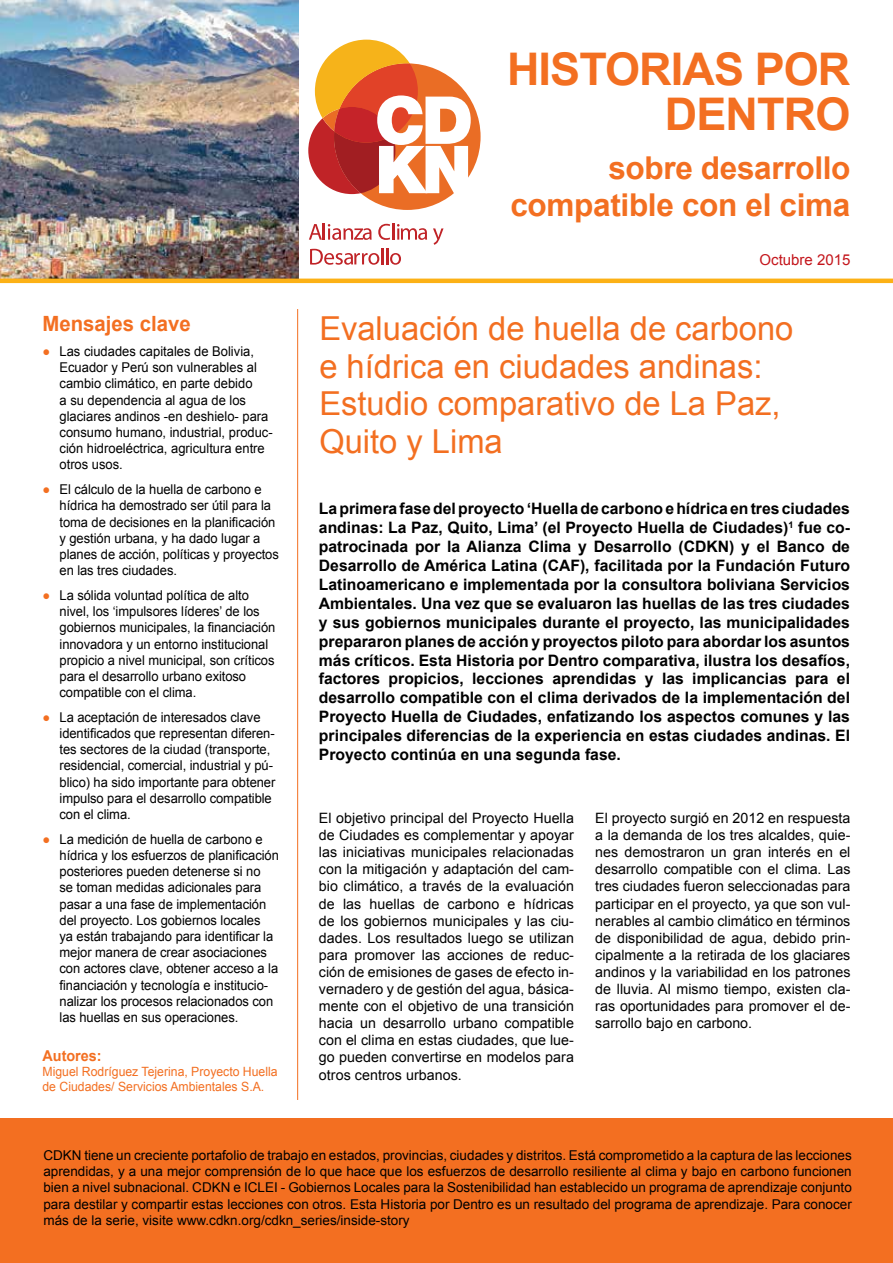
<style>
.page{position:relative;width:893px;height:1263px;background:#fff}
.page>*{position:absolute;margin:0;border:0;box-sizing:border-box;transform-origin:0 0}
.t1{font:700 45px/45px "Arial";letter-spacing:-.02em;color:#f36f21;text-align:right}
.t2{font:33px/37.5px "Arial";color:#f36f21}
.t3{font:700 31.5px/37.2px "Arial";letter-spacing:-.01em;color:#f36f21;text-align:right}
.t4{font:700 21px "Arial";color:#f36f21}
.t5{font:700 15.75px/18.9px "Arial";color:#000;text-align:justify}
.t6{font:15px "Arial";color:#c4161c}
.t7{font:700 15px "Arial";color:#f36f21;scale:.96 1}
.t8{font:14.25px/17.1px "Arial";color:#000;text-align:justify}
.t9{font:13.5px/16.2px "Arial";letter-spacing:-.005em;color:#000;scale:.96 1}
.t10{font:13.5px/16.2px "Arial";letter-spacing:-.005em;color:#000;text-align:justify}
.t11{font:12.75px/15.3px "Arial";color:#f36f21;scale:.96 1}
.s1{color:#f36f21}
</style>
<div class="page">
<img style="left:0;top:0;width:298px;height:279px">
<hr style="left:0;top:279px;width:893px;height:4px;background:#fcb116">
<div style="left:0;top:1118px;width:893px;height:145px;background:#f36f21"></div>
<hr style="left:297px;top:309px;width:1px;height:791px;background:#f36f21">
<div style="left:334px;top:63px;width:147px;height:147px;background:#ea6d25;border-radius:50%"></div>
<svg style="left:308px;top:40px;width:163px;height:154px"></svg>
<svg style="left:309px;top:223px;width:63px;height:17px"></svg>
<svg style="left:378px;top:223px;width:49px;height:17px"></svg>
<svg style="left:433px;top:228px;width:10px;height:17px"></svg>
<svg style="left:310px;top:248px;width:91px;height:17px"></svg>
<h1 class="t1" style="left:507px;top:48px;width:345px">HistoriaS por dentro</h1>
<h3 class="t3" style="left:510px;top:151px;width:342px">sobre desarrollo compatible con el cima</h3>
<h3 class="t4" style="left:43px;top:310px;width:150px">Mensajes clave</h3>
<p class="t9" style="left:60px;top:343px;width:224px;text-indent:-17px"><span class="s1">●</span> Las ciudades capitales de Bolivia,<br>Ecuador y Perú son vulnerables al cambio climático, en parte debido<br>a su dependencia al agua de los glaciares andinos -en deshielo- para consumo humano, industrial, produc&shy;ción hidroeléctrica, agricultura entre otros usos.</p>
<p class="t9" style="left:60px;top:481px;width:230px;text-indent:-17px"><span class="s1">●</span> El cálculo de la huella de carbono e hídrica ha demostrado ser útil para la toma de decisiones en la planificación y gestión urbana, y ha dado lugar a planes de acción, políticas y proyectos en las tres ciudades.</p>
<p class="t9" style="left:60px;top:587px;width:226px;text-indent:-17px"><span class="s1">●</span> La sólida voluntad política de alto nivel, los ‘impulsores líderes’ de los gobiernos municipales, la financiación innovadora y un entorno institucional propicio a nivel municipal, son críticos para el desarrollo urbano exitoso compatible con el clima.</p>
<p class="t9" style="left:60px;top:709px;width:226px;text-indent:-17px"><span class="s1">●</span> La aceptación de interesados clave identificados que representan diferen&shy;tes sectores de la ciudad (transporte, residencial, comercial, industrial y pú&shy;blico) ha sido importante para obtener impulso para el desarrollo compatible con el clima.</p>
<p class="t9" style="left:60px;top:831px;width:230px;text-indent:-17px"><span class="s1">●</span> La medición de huella de carbono e hídrica y los esfuerzos de planificación posteriores pueden detenerse si no<br>se toman medidas adicionales para pasar a una fase de implementación del proyecto. Los gobiernos locales<br>ya están trabajando para identificar la mejor manera de crear asociaciones con actores clave, obtener acceso a la financiación y tecnología e institucio&shy;nalizar los procesos relacionados con las huellas en sus operaciones.</p>
<p class="t7" style="left:43px;top:1046px;width:63px">Autores:</p>
<p class="t11" style="left:43px;top:1064px;width:246px">Miguel Rodríguez Tejerina, Proyecto Huella de Ciudades/ Servicios Ambientales S.A.</p>
<p class="t6" style="left:760px;top:250px;width:92px">Octubre 2015</p>
<h2 class="t2" style="left:319px;top:310px;width:475px">Evaluación de huella de carbono e hídrica en ciudades andinas:<br>Estudio comparativo de La Paz,<br>Quito y Lima</h2>
<p class="t5" style="left:319px;top:500px;width:533px">La primera fase del proyecto ‘Huella de carbono e hídrica en tres ciudades andinas: La Paz, Quito, Lima’ (el Proyecto Huella de Ciudades)<sup>1</sup> fue co&shy;patrocinada por la Alianza Clima y Desarrollo (CDKN) y el Banco de Desarrollo de América Latina (CAF), facilitada por la Fundación Futuro Latinoamericano e implementada por la consultora boliviana Servicios Ambientales. Una vez que se evaluaron las huellas de las tres ciudades y sus gobiernos municipales durante el proyecto, las municipalidades prepararon planes de acción y proyectos piloto para abordar los asuntos más críticos. Esta Historia por Dentro comparativa, ilustra los desafíos, factores propicios, lecciones aprendidas y las implicancias para el desarrollo compatible con el clima derivados de la implementación del Proyecto Huella de Ciudades, enfatizando los aspectos comunes y las principales diferencias de la experiencia en estas ciudades andinas. El Proyecto continúa en una segunda fase.</p>
<p class="t8" style="left:319px;top:810px;width:257px">El objetivo principal del Proyecto Huella de Ciudades es complementar y apoyar las iniciativas municipales relacionadas con la mitigación y adaptación del cam&shy;bio climático, a través de la evaluación de las huellas de carbono e hídricas de los gobiernos municipales y las ciu&shy;dades. Los resultados luego se utilizan para promover las acciones de reduc&shy;ción de emisiones de gases de efecto in&shy;vernadero y de gestión del agua, básica&shy;mente con el objetivo de una transición hacia un desarrollo urbano compatible con el clima en estas ciudades, que lue&shy;go pueden convertirse en modelos para otros centros urbanos.</p>
<p class="t8" style="left:595px;top:810px;width:257px">El proyecto surgió en 2012 en respuesta a la demanda de los tres alcaldes, quie&shy;nes demostraron un gran interés en el desarrollo compatible con el clima. Las tres ciudades fueron seleccionadas para participar en el proyecto, ya que son vul&shy;nerables al cambio climático en términos de disponibilidad de agua, debido prin&shy;cipalmente a la retirada de los glaciares andinos y la variabilidad en los patrones de lluvia. Al mismo tiempo, existen cla&shy;ras oportunidades para promover el de&shy;sarrollo bajo en carbono.</p>
<p class="t10" style="left:43px;top:1147px;width:810px">CDKN tiene un creciente portafolio de trabajo en estados, provincias, ciudades y distritos. Está comprometido a la captura de las lecciones aprendidas, y a una mejor comprensión de lo que hace que los esfuerzos de desarrollo resiliente al clima y bajo en carbono funcionen bien a nivel subnacional. CDKN e ICLEI - Gobiernos Locales para la Sostenibilidad han establecido un programa de aprendizaje conjunto para destilar y compartir estas lecciones con otros. Esta Historia por Dentro es un resultado del programa de aprendizaje. Para conocer más de la serie, visite www.cdkn.org/cdkn_series/inside-story</p>
</div>
